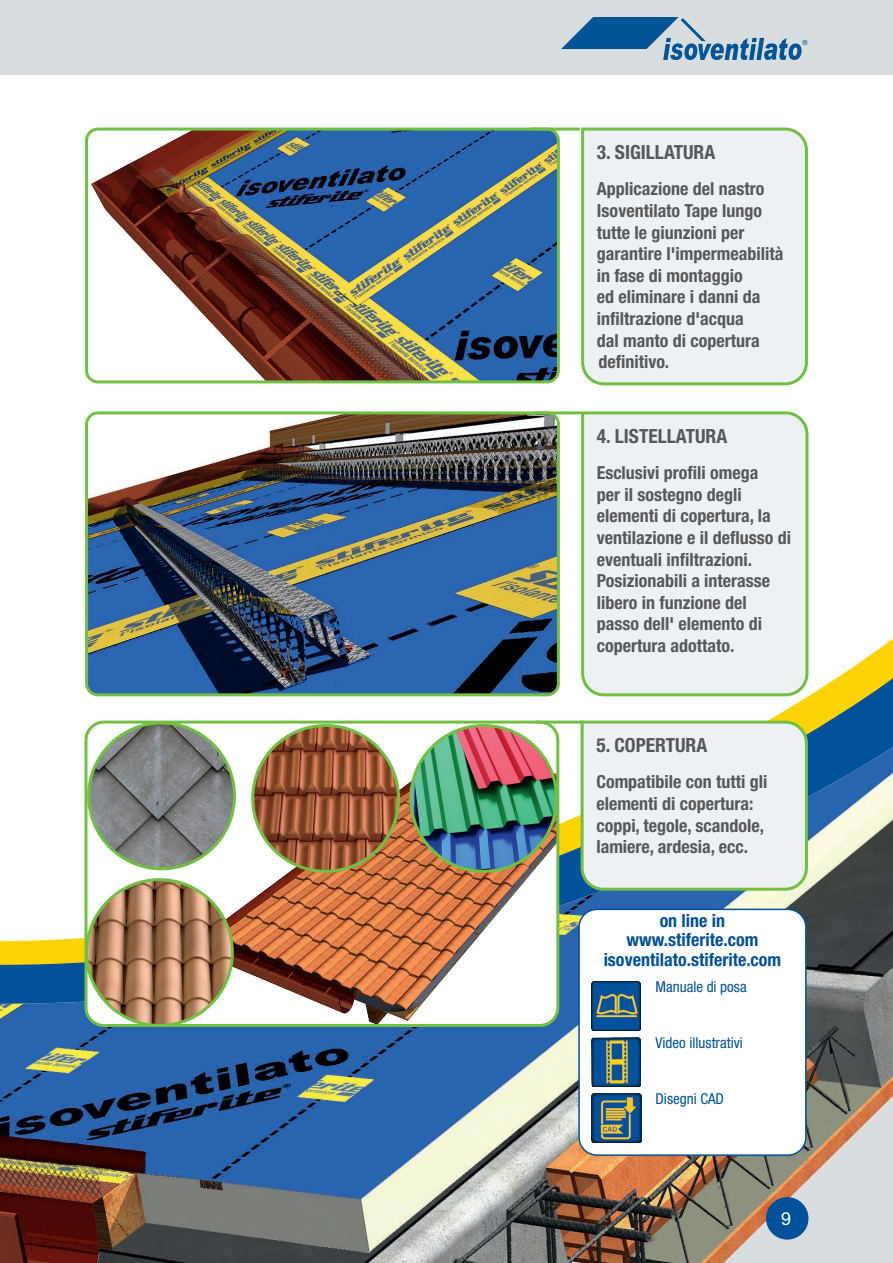
<style>
.page{position:relative;width:893px;height:1263px;background:#fff}
.page>*{position:absolute;margin:0;border:0;box-sizing:border-box;transform-origin:0 0}
.t1{font:700 condensed 19.5px "Helvetica Neue LT Pro";color:#57585a}
.t2{font:700 condensed 18px/21.6px "Helvetica Neue LT Pro";color:#57585a}
.t3{font:700 condensed 18px/19.5px "Helvetica Neue LT Pro";color:#01519b;text-align:center}
.t4{font:18px "Helvetica Neue LT Pro";color:#fff}
.t5{font:condensed 15px "Helvetica Neue LT Pro";color:#01519b}
.t6{font:6.9px "Arial";color:#015597}
</style>
<div class="page">
<div style="left:0;top:0;width:893px;height:74px;background:#d8dde0"></div>
<svg style="left:88px;top:670px;width:805px;height:70px"></svg>
<img style="left:0;top:740px;width:893px;height:523px">
<svg style="left:561px;top:17px;width:240px;height:43px"></svg>
<div style="left:766px;top:1197px;width:42px;height:42px;background:#01519b;border-radius:50%"></div>
<img style="left:90px;top:129px;width:466px;height:253px">
<div style="left:85px;top:128px;width:475px;height:255px;border:3px solid #71bf44;border-radius:11px"></div>
<hr style="left:531px;top:128px;width:49px;height:3px;background:#71bf44">
<img style="left:88px;top:414px;width:470px;height:281px">
<div style="left:85px;top:411px;width:475px;height:285px;border:3px solid #71bf44;border-radius:11px"></div>
<svg style="left:580px;top:411px;width:230px;height:287px;background:#e9efeb"></svg>
<hr style="left:533px;top:411px;width:49px;height:3px;background:#71bf44">
<div style="left:86px;top:722px;width:472px;height:303px;background:#fff;border-radius:18px"></div>
<img style="left:187px;top:725px;width:371px;height:300px">
<div style="left:84px;top:721px;width:475px;height:306px;border:3px solid #71bf44;border-radius:18px"></div>
<svg style="left:579px;top:719px;width:230px;height:173px;background:#e4ece6"></svg>
<img style="left:89px;top:723px;width:145px;height:146px;border-radius:73px">
<div style="left:87px;top:721px;width:149px;height:149px;border:3px solid #71bf44;border-radius:50%"></div>
<img style="left:411px;top:725px;width:146px;height:146px;border-radius:73px">
<div style="left:409px;top:724px;width:149px;height:149px;border:3px solid #71bf44;border-radius:50%"></div>
<img style="left:253px;top:725px;width:146px;height:146px;border-radius:73px">
<div style="left:251px;top:724px;width:149px;height:149px;border:3px solid #71bf44;border-radius:50%"></div>
<img style="left:87px;top:880px;width:145px;height:145px;border-radius:73px">
<div style="left:85px;top:878px;width:149px;height:149px;border:3px solid #71bf44;border-radius:50%"></div>
<hr style="left:535px;top:721px;width:49px;height:3px;background:#71bf44">
<div style="left:581px;top:127px;width:227px;height:259px;background:#eef1f3"></div>
<div style="left:579px;top:909px;width:227px;height:246px;background:#fff;border-radius:18px"></div>
<div style="left:578px;top:909px;width:229px;height:247px;border:2px solid #01519b;border-radius:18px"></div>
<img style="left:592px;top:981px;width:49px;height:49px">
<img style="left:592px;top:1037px;width:49px;height:49px">
<img style="left:592px;top:1093px;width:49px;height:49px">
<p class="t6" style="left:802px;top:38px;width:7px">®</p>
<p class="t1" style="left:597px;top:141px;width:120px">3. SIGILLATURA</p>
<p class="t2" style="left:597px;top:178px;width:188px">Applicazione del nastro<br>Isoventilato Tape lungo tutte le giunzioni per garantire l'impermeabilità in fase di montaggio<br>ed eliminare i danni da infiltrazione d'acqua<br>dal manto di copertura definitivo.</p>
<p class="t1" style="left:597px;top:424px;width:132px">4. LISTELLATURA</p>
<p class="t2" style="left:597px;top:462px;width:196px">Esclusivi profili omega<br>per il sostegno degli elementi di copertura, la ventilazione e il deflusso di eventuali infiltrazioni.<br>Posizionabili a interasse libero in funzione del passo dell' elemento di copertura adottato.</p>
<p class="t1" style="left:596px;top:734px;width:112px">5. COPERTURA</p>
<p class="t2" style="left:596px;top:771px;width:173px">Compatibile con tutti gli elementi di copertura: coppi, tegole, scandole, lamiere, ardesia, ecc.</p>
<p class="t3" style="left:604px;top:910px;width:179px">on line in www.stiferite.com isoventilato.stiferite.com</p>
<p class="t5" style="left:656px;top:978px;width:93px">Manuale di posa</p>
<p class="t5" style="left:656px;top:1034px;width:89px">Video illustrativi</p>
<p class="t5" style="left:656px;top:1090px;width:70px">Disegni CAD</p>
<p class="t4" style="left:781px;top:1207px;width:12px">9</p>
</div>
